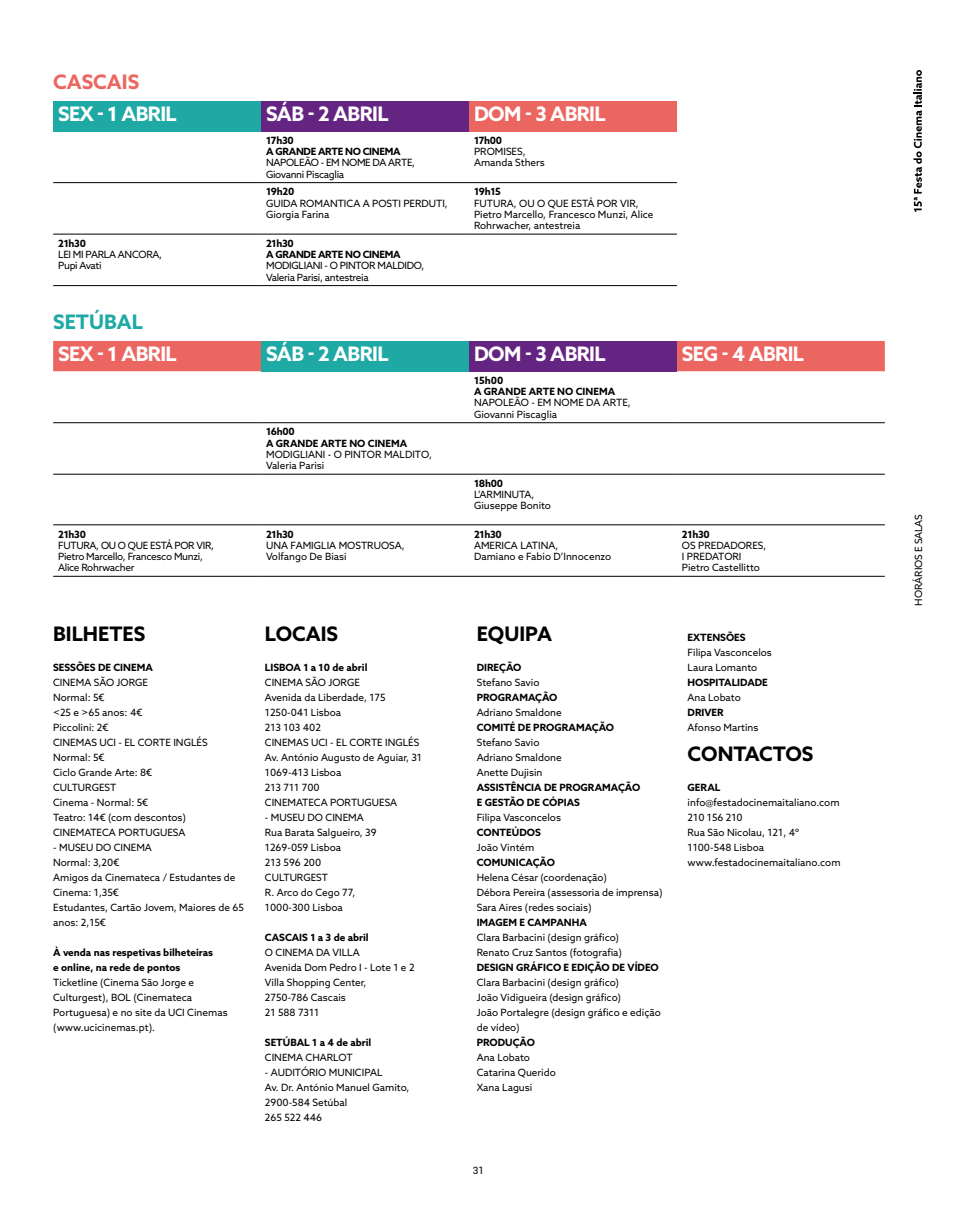
<style>
.page{position:relative;width:957px;height:1205px;background:#fff}
.page>*{position:absolute;margin:0;border:0;box-sizing:border-box;transform-origin:0 0}
.t1{font:700 20px "Azo Sans";letter-spacing:-.03em;color:#fff}
.t2{font:700 20px "Azo Sans";color:#000}
.t3{font:700 20px "Azo Sans";color:#ec6661}
.t4{font:700 20px "Azo Sans";color:#1ea9a4}
.t5{font:10px/15px "Azo Sans";color:#000}
.t6{font:700 10px/11.2px "Azo Sans";color:#000}
.t7{font:10px/11.2px "Azo Sans";letter-spacing:-.03em;color:#000}
.t8{font:700 10px/11.2px "Azo Sans";letter-spacing:-.03em;color:#000}
.t9{font:10px "Roboto";color:#000}
</style>
<div class="page">
<div style="left:53px;top:101px;width:208px;height:30px;background:#1ea9a4"></div>
<div style="left:261px;top:101px;width:208px;height:30px;background:#642481"></div>
<div style="left:469px;top:101px;width:208px;height:30px;background:#ec6661"></div>
<hr style="left:53px;top:234px;width:208px;height:1px;background:#000">
<hr style="left:53px;top:285px;width:208px;height:1px;background:#000">
<hr style="left:261px;top:234px;width:208px;height:1px;background:#000">
<hr style="left:261px;top:285px;width:208px;height:1px;background:#000">
<hr style="left:469px;top:234px;width:208px;height:1px;background:#000">
<hr style="left:469px;top:285px;width:208px;height:1px;background:#000">
<hr style="left:53px;top:182px;width:208px;height:1px;background:#000">
<hr style="left:261px;top:182px;width:208px;height:1px;background:#000">
<hr style="left:469px;top:182px;width:208px;height:1px;background:#000">
<div style="left:53px;top:341px;width:832px;height:30px;background:#ec6661"></div>
<div style="left:261px;top:341px;width:208px;height:30px;background:#1ea9a4"></div>
<div style="left:469px;top:341px;width:208px;height:30px;background:#642481"></div>
<hr style="left:53px;top:422px;width:208px;height:1px;background:#000">
<hr style="left:677px;top:422px;width:208px;height:1px;background:#000">
<hr style="left:53px;top:474px;width:208px;height:1px;background:#000">
<hr style="left:677px;top:474px;width:208px;height:1px;background:#000">
<hr style="left:53px;top:524px;width:208px;height:1px;background:#000">
<hr style="left:677px;top:524px;width:208px;height:1px;background:#000">
<hr style="left:53px;top:576px;width:208px;height:1px;background:#000">
<hr style="left:677px;top:576px;width:208px;height:1px;background:#000">
<hr style="left:261px;top:422px;width:208px;height:1px;background:#000">
<hr style="left:261px;top:474px;width:208px;height:1px;background:#000">
<hr style="left:261px;top:524px;width:208px;height:1px;background:#000">
<hr style="left:261px;top:576px;width:208px;height:1px;background:#000">
<hr style="left:469px;top:422px;width:208px;height:1px;background:#000">
<hr style="left:469px;top:474px;width:208px;height:1px;background:#000">
<hr style="left:469px;top:524px;width:208px;height:1px;background:#000">
<hr style="left:469px;top:576px;width:208px;height:1px;background:#000">
<svg style="left:913px;top:70px;width:9px;height:142px"></svg>
<h1 class="t3" style="left:53px;top:68px;width:88px">CASCAIS</h1>
<h1 class="t1" style="left:58px;top:101px;width:120px">SEX - 1 ABRIL</h1>
<h1 class="t1" style="left:266px;top:101px;width:124px">SÁB - 2 ABRIL</h1>
<h1 class="t1" style="left:474px;top:101px;width:133px">DOM - 3 ABRIL</h1>
<p class="t8" style="left:266px;top:134px;width:136px">17h30<br>A GRANDE ARTE NO CINEMA</p>
<p class="t7" style="left:266px;top:157px;width:151px">NAPOLEÃO - EM NOME DA ARTE,<br>Giovanni Piscaglia</p>
<p class="t6" style="left:474px;top:134px;width:30px">17h00</p>
<p class="t5" style="left:474px;top:146px;width:72px;line-height:11.2px">PROMISES,<br>Amanda Sthers</p>
<p class="t6" style="left:58px;top:237px;width:29px">21h30</p>
<p class="t7" style="left:58px;top:249px;width:106px">LEI MI PARLA ANCORA,<br>Pupi Avati</p>
<h1 class="t4" style="left:53px;top:309px;width:91px">SETÚBAL</h1>
<p class="t6" style="left:266px;top:186px;width:30px">19h20</p>
<p class="t5" style="left:266px;top:197px;width:183px;line-height:11.2px">GUIDA ROMANTICA A POSTI PERDUTI,<br>Giorgia Farina</p>
<p class="t8" style="left:266px;top:237px;width:136px">21h30<br>A GRANDE ARTE NO CINEMA</p>
<p class="t7" style="left:266px;top:260px;width:160px">MODIGLIANI - O PINTOR MALDIDO,<br>Valeria Parisi, antestreia</p>
<p class="t6" style="left:474px;top:186px;width:28px">19h15</p>
<p class="t5" style="left:474px;top:197px;width:181px;line-height:11.2px">FUTURA, OU O QUE ESTÁ POR VIR,<br>Pietro Marcello, Francesco Munzi, Alice<br>Rohrwacher, antestreia</p>
<h1 class="t1" style="left:58px;top:341px;width:120px">SEX - 1 ABRIL</h1>
<h1 class="t1" style="left:266px;top:341px;width:124px">SÁB - 2 ABRIL</h1>
<h1 class="t1" style="left:474px;top:341px;width:133px">DOM - 3 ABRIL</h1>
<h1 class="t1" style="left:682px;top:341px;width:124px">SEG - 4 ABRIL</h1>
<p class="t6" style="left:474px;top:375px;width:143px">15h00<br>A GRANDE ARTE NO CINEMA</p>
<p class="t5" style="left:474px;top:397px;width:158px;line-height:11.2px">NAPOLEÃO - EM NOME DA ARTE,<br>Giovanni Piscaglia</p>
<p class="t6" style="left:266px;top:426px;width:143px">16h00<br>A GRANDE ARTE NO CINEMA</p>
<p class="t5" style="left:266px;top:449px;width:167px;line-height:11.2px">MODIGLIANI - O PINTOR MALDITO,<br>Valeria Parisi</p>
<p class="t6" style="left:474px;top:477px;width:30px">18h00</p>
<p class="t5" style="left:474px;top:489px;width:79px;line-height:11.2px">L’ARMINUTA,<br>Giuseppe Bonito</p>
<p class="t6" style="left:58px;top:528px;width:29px">21h30</p>
<p class="t7" style="left:58px;top:539px;width:158px">FUTURA, OU O QUE ESTÁ POR VIR,<br>Pietro Marcello, Francesco Munzi,<br>Alice Rohrwacher</p>
<p class="t6" style="left:266px;top:528px;width:29px">21h30</p>
<p class="t5" style="left:266px;top:539px;width:140px;line-height:11.2px">UNA FAMIGLIA MOSTRUOSA,<br>Volfango De Biasi</p>
<p class="t6" style="left:474px;top:528px;width:29px">21h30</p>
<p class="t5" style="left:474px;top:539px;width:139px;line-height:11.2px">AMERICA LATINA,<br>Damiano e Fabio D’Innocenzo</p>
<p class="t6" style="left:682px;top:528px;width:29px">21h30</p>
<p class="t5" style="left:682px;top:539px;width:86px;line-height:11.2px">OS PREDADORES,<br>I PREDATORI<br>Pietro Castellitto</p>
<h1 class="t2" style="left:53px;top:620px;width:94px">BILHETES</h1>
<p class="t6" style="left:53px;top:661px;width:101px">SESSÕES DE CINEMA</p>
<p class="t5" style="left:53px;top:675px;width:156px">CINEMA SÃO JORGE<br>Normal: 5€<br>&lt;25 e &gt;65 anos: 4€<br>Piccolini: 2€<br>CINEMAS UCI - EL CORTE INGLÉS<br>Normal: 5€<br>Ciclo Grande Arte: 8€<br>CULTURGEST<br>Cinema - Normal: 5€<br>Teatro: 14€ (com descontos)<br>CINEMATECA PORTUGUESA</p>
<p class="t5" style="left:53px;top:840px;width:192px">- MUSEU DO CINEMA<br>Normal: 3,20€<br>Amigos da Cinemateca / Estudantes de<br>Cinema: 1,35€<br>Estudantes, Cartão Jovem, Maiores de 65 anos: 2,15€</p>
<p class="t6" style="left:53px;top:945px;width:161px;line-height:15px">À venda nas respetivas bilheteiras e online, na rede de pontos</p>
<p class="t5" style="left:53px;top:975px;width:176px">Ticketline (Cinema São Jorge e<br>Culturgest), BOL (Cinemateca<br>Portuguesa) e no site da UCI Cinemas (www.ucicinemas.pt).</p>
<h1 class="t2" style="left:265px;top:620px;width:75px">LOCAIS</h1>
<p class="t6" style="left:265px;top:661px;width:104px">LISBOA 1 a 10 de abril</p>
<p class="t5" style="left:265px;top:675px;width:159px">CINEMA SÃO JORGE<br>Avenida da Liberdade, 175<br>1250-041 Lisboa<br>213 103 402<br>CINEMAS UCI - EL CORTE INGLÉS<br>Av. António Augusto de Aguiar, 31<br>1069-413 Lisboa<br>213 711 700<br>CINEMATECA PORTUGUESA</p>
<p class="t5" style="left:265px;top:810px;width:113px">- MUSEU DO CINEMA<br>Rua Barata Salgueiro, 39<br>1269-059 Lisboa<br>213 596 200<br>CULTURGEST<br>R. Arco do Cego 77,<br>1000-300 Lisboa</p>
<p class="t6" style="left:265px;top:931px;width:105px">CASCAIS 1 a 3 de abril</p>
<p class="t5" style="left:265px;top:945px;width:151px">O CINEMA DA VILLA<br>Avenida Dom Pedro I - Lote 1 e 2<br>Villa Shopping Center,<br>2750-786 Cascais<br>21 588 7311</p>
<p class="t6" style="left:265px;top:1036px;width:108px">SETÚBAL 1 a 4 de abril</p>
<p class="t5" style="left:265px;top:1050px;width:89px">CINEMA CHARLOT</p>
<p class="t5" style="left:265px;top:1065px;width:146px">- AUDITÓRIO MUNICIPAL<br>Av. Dr. António Manuel Gamito,<br>2900-584 Setúbal<br>265 522 446</p>
<h1 class="t2" style="left:477px;top:620px;width:77px">EQUIPA</h1>
<p class="t6" style="left:477px;top:661px;width:46px">DIREÇÃO</p>
<p class="t5" style="left:477px;top:675px;width:64px">Stefano Savio</p>
<p class="t6" style="left:477px;top:691px;width:82px">PROGRAMAÇÃO</p>
<p class="t5" style="left:477px;top:705px;width:86px">Adriano Smaldone</p>
<p class="t6" style="left:477px;top:721px;width:139px">COMITÉ DE PROGRAMAÇÃO</p>
<p class="t5" style="left:477px;top:735px;width:86px">Stefano Savio<br>Adriano Smaldone<br>Anette Dujisin</p>
<p class="t6" style="left:477px;top:780px;width:165px;line-height:15px">ASSISTÊNCIA DE PROGRAMAÇÃO<br>E GESTÃO DE CÓPIAS</p>
<p class="t5" style="left:477px;top:810px;width:86px">Filipa Vasconcelos</p>
<p class="t6" style="left:477px;top:826px;width:66px">CONTEÚDOS</p>
<p class="t5" style="left:477px;top:840px;width:59px">João Vintém</p>
<p class="t6" style="left:477px;top:856px;width:80px">COMUNICAÇÃO</p>
<p class="t5" style="left:477px;top:870px;width:187px">Helena César (coordenação)<br>Débora Pereira (assessoria de imprensa)<br>Sara Aires (redes sociais)</p>
<p class="t6" style="left:477px;top:916px;width:112px">IMAGEM E CAMPANHA</p>
<p class="t5" style="left:477px;top:930px;width:147px">Clara Barbacini (design gráfico)<br>Renato Cruz Santos (fotografia)</p>
<p class="t6" style="left:477px;top:961px;width:184px">DESIGN GRÁFICO E EDIÇÃO DE VÍDEO</p>
<p class="t5" style="left:477px;top:975px;width:186px">Clara Barbacini (design gráfico)<br>João Vidigueira (design gráfico)<br>João Portalegre (design gráfico e edição de vídeo)</p>
<p class="t6" style="left:477px;top:1036px;width:60px">PRODUÇÃO</p>
<p class="t5" style="left:477px;top:1050px;width:81px">Ana Lobato<br>Catarina Querido<br>Xana Lagusi</p>
<p class="t6" style="left:687px;top:631px;width:59px">EXTENSÕES</p>
<p class="t5" style="left:687px;top:645px;width:86px">Filipa Vasconcelos<br>Laura Lomanto</p>
<p class="t6" style="left:687px;top:676px;width:82px">HOSPITALIDADE</p>
<p class="t5" style="left:687px;top:690px;width:55px">Ana Lobato</p>
<p class="t6" style="left:687px;top:706px;width:38px">DRIVER</p>
<p class="t5" style="left:687px;top:720px;width:72px">Afonso Martins</p>
<h1 class="t2" style="left:687px;top:740px;width:127px">CONTACTOS</h1>
<p class="t6" style="left:687px;top:781px;width:34px">GERAL</p>
<p class="t5" style="left:687px;top:795px;width:154px">info@festadocinemaitaliano.com<br>210 156 210<br>Rua São Nicolau, 121, 4º<br>1100-548 Lisboa www.festadocinemaitaliano.com</p>
<p class="t9" style="left:473px;top:1163px;width:13px">31</p>
<p class="t5" style="left:911px;top:605px;width:93px;rotate:-90deg">HORÁRIOS E SALAS</p>
</div>
